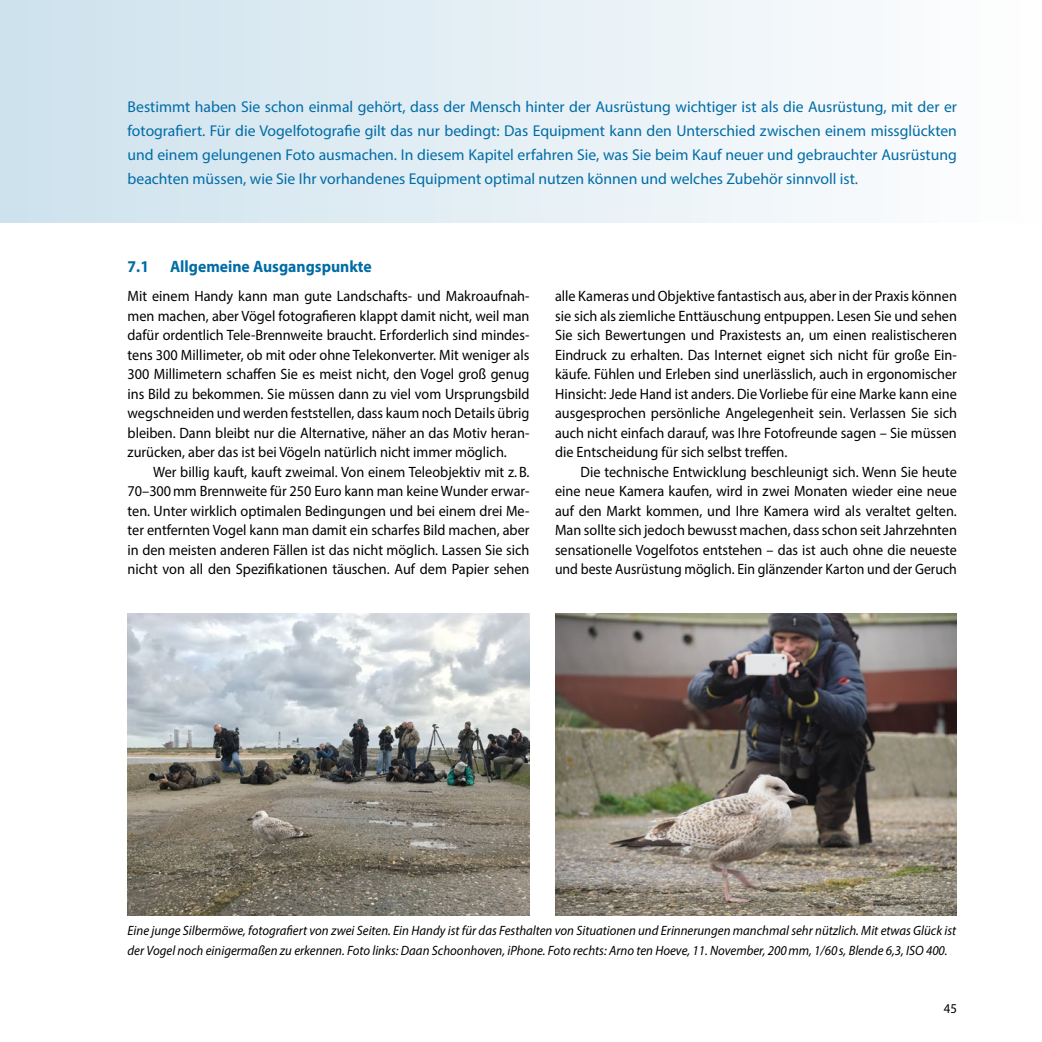
<style>
.page{position:relative;width:1042px;height:1042px;background:#fff}
.page>*{position:absolute;margin:0;border:0;box-sizing:border-box;transform-origin:0 0}
.t1{font:700 16.5px "Myriad Pro";color:#006ca6;scale:.95 1}
.Einleitungstext{font:15.6px/24px "Myriad Pro";color:#006ca6;text-align:justify}
.Haupttext_Folge{font:15px/19.5px "Myriad Pro";color:#000;text-align:justify;scale:.95 1}
.Haupttext_Anf{font:15px/19.5px "Myriad Pro";color:#000;text-align:justify;scale:.95 1}
.BU_linksbündig_Grund{font:italic 13.5px/19.5px "Myriad Pro";color:#000;scale:.95 1}
.t2{font:13.5px "Myriad Pro";color:#000;scale:.95 1}
</style>
<div class="page">
<div style="left:0;top:0;width:1042px;height:223px;background:linear-gradient(to right,#cde2ed,#fefefe)"></div>
<img style="left:555px;top:613px;width:402px;height:302px">
<img style="left:128px;top:613px;width:401px;height:302px">
<p class="Einleitungstext" style="left:128px;top:95px;width:831px">Bestimmt haben Sie schon einmal gehört, dass der Mensch hinter der Ausrüstung wichtiger ist als die Ausrüstung, mit der er fotografiert. Für die Vogelfotografie gilt das nur bedingt: Das Equipment kann den Unterschied zwischen einem missglückten und einem gelungenen Foto ausmachen. In diesem Kapitel erfahren Sie, was Sie beim Kauf neuer und gebrauchter Ausrüstung beachten müssen, wie Sie Ihr vorhandenes Equipment optimal nutzen können und welches Zubehör sinnvoll ist.</p>
<p class="t1" style="left:128px;top:255px;width:24px">7.1</p>
<p class="t1" style="left:170px;top:255px;width:214px">Allgemeine Ausgangspunkte</p>
<p class="Haupttext_Anf" style="left:128px;top:286px;width:425px">Mit einem Handy kann man gute Landschafts- und Makroaufnah&shy;men machen, aber Vögel fotografieren klappt damit nicht, weil man dafür ordentlich Tele-Brennweite braucht. Erforderlich sind mindes&shy;tens 300 Millimeter, ob mit oder ohne Telekonverter. Mit weniger als 300 Millimetern schaffen Sie es meist nicht, den Vogel groß genug ins Bild zu bekommen. Sie müssen dann zu viel vom Ursprungsbild wegschneiden und werden feststellen, dass kaum noch Details übrig bleiben. Dann bleibt nur die Alternative, näher an das Motiv heran&shy;zurücken, aber das ist bei Vögeln natürlich nicht immer möglich.</p>
<p class="Haupttext_Folge" style="left:128px;top:462px;width:424px;text-indent:26px">Wer billig kauft, kauft zweimal. Von einem Teleobjektiv mit z.B.<br>70–300mm Brennweite für 250 Euro kann man keine Wunder erwar&shy;ten. Unter wirklich optimalen Bedingungen und bei einem drei Me&shy;ter entfernten Vogel kann man damit ein scharfes Bild machen, aber in den meisten anderen Fällen ist das nicht möglich. Lassen Sie sich nicht von all den Spezifikationen täuschen. Auf dem Papier sehen</p>
<p class="Haupttext_Folge" style="left:555px;top:286px;width:425px">alle Kameras und Objektive fantastisch aus, aber in der Praxis können sie sich als ziemliche Enttäuschung entpuppen. Lesen Sie und sehen Sie sich Bewertungen und Praxistests an, um einen realistischeren Eindruck zu erhalten. Das Internet eignet sich nicht für große Ein&shy;käufe. Fühlen und Erleben sind unerlässlich, auch in ergonomischer Hinsicht: Jede Hand ist anders. Die Vorliebe für eine Marke kann eine ausgesprochen persönliche Angelegenheit sein. Verlassen Sie sich auch nicht einfach darauf, was Ihre Fotofreunde sagen – Sie müssen die Entscheidung für sich selbst treffen.</p>
<p class="Haupttext_Folge" style="left:555px;top:462px;width:424px;text-indent:26px">Die technische Entwicklung beschleunigt sich. Wenn Sie heute eine neue Kamera kaufen, wird in zwei Monaten wieder eine neue auf den Markt kommen, und Ihre Kamera wird als veraltet gelten.<br>Man sollte sich jedoch bewusst machen, dass schon seit Jahrzehnten sensationelle Vogelfotos entstehen – das ist auch ohne die neueste und beste Ausrüstung möglich. Ein glänzender Karton und der Geruch</p>
<p class="BU_linksbündig_Grund" style="left:128px;top:920px;width:874px">Eine junge Silbermöwe, fotografiert von zwei Seiten. Ein Handy ist für das Festhalten von Situationen und Erinnerungen manchmal sehr nützlich. Mit etwas Glück ist der Vogel noch einigermaßen zu erkennen. Foto links: Daan Schoonhoven, iPhone. Foto rechts: Arno ten Hoeve, 11. November, 200mm, 1/60 s, Blende 6,3, ISO 400.</p>
<p class="t2" style="left:944px;top:1000px;width:15px">45</p>
</div>
